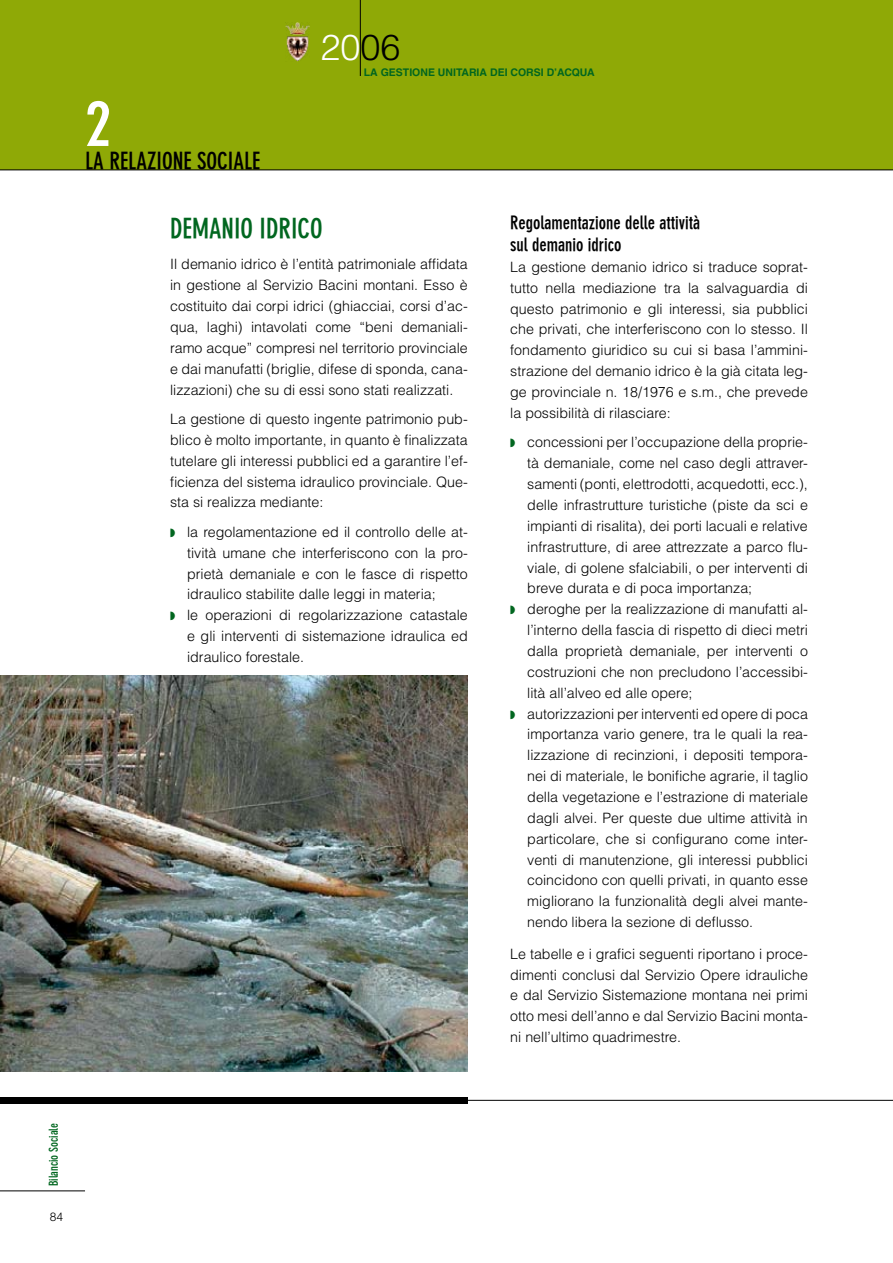
<style>
.page{position:relative;width:893px;height:1263px;background:#fff}
.page>*{position:absolute;margin:0;border:0;box-sizing:border-box;transform-origin:0 0}
.t1{font:63px "DIN Neuzeit Grotesk Bold Cond";color:#fff}
.t2{font:300 36px "Helvetica";color:#fff}
.t3{font:27px "DIN Neuzeit Grotesk Bold Cond";color:#01661f}
.t4{font:23.1px "DIN Neuzeit Grotesk Bold Cond";color:#000}
.t5{font:18px/21.6px "DIN Neuzeit Grotesk Bold Cond";color:#000}
.t6{font:300 14.25px/20.9px "Helvetica";color:#000;text-align:justify}
.t7{font:12px "DIN Neuzeit Grotesk Bold Cond";color:#01661f}
.t8{font:300 12px "Helvetica";color:#000}
.t9{font:700 10.5px "Helvetica";color:#01661f}
.s1{color:#000}
</style>
<div class="page">
<div style="left:0;top:0;width:893px;height:170px;background:#8fa906"></div>
<hr style="left:0;top:170px;width:893px;height:1px;background:#000">
<hr style="left:360px;top:0;width:1px;height:76px;background:#000">
<img style="left:286px;top:23px;width:24px;height:38px">
<hr style="left:0;top:1190px;width:85px;height:1px;background:#000">
<hr style="left:0;top:1100px;width:893px;height:1px;background:#000">
<img style="left:0;top:675px;width:468px;height:396px">
<div style="left:0;top:1097px;width:468px;height:6px;background:#000"></div>
<h1 class="t1" style="left:85px;top:87px;width:27px">2</h1>
<h3 class="t4" style="left:85px;top:147px;width:177px">lA RELAZIONE SOCIALE</h3>
<h2 class="t2" style="left:320px;top:24px;width:82px">20<span class="s1">06</span></h2>
<p class="t9" style="left:364px;top:66px;width:232px">LA GESTIONE UNITARIA DEI CORSI D’ACQUA</p>
<h3 class="t3" style="left:170px;top:213px;width:154px">DEMANIO IDRICO</h3>
<p class="t6" style="left:170px;top:253px;width:299px">Il demanio idrico è l’entità patrimoniale affidata in gestione al Servizio Bacini montani. Esso è costituito dai corpi idrici (ghiacciai, corsi d’ac&shy;qua, laghi) intavolati come “beni demaniali&shy;ramo acque” compresi nel territorio provinciale e dai manufatti (briglie, difese di sponda, cana&shy;lizzazioni) che su di essi sono stati realizzati.</p>
<p class="t6" style="left:170px;top:408px;width:299px">La gestione di questo ingente patrimonio pub&shy;blico è molto importante, in quanto è finalizzata tutelare gli interessi pubblici ed a garantire l’ef&shy;ficienza del sistema idraulico provinciale. Que&shy;sta si realizza mediante:</p>
<p class="t6" style="left:187px;top:521px;width:282px;text-align:left">la regolamentazione ed il controllo delle at&shy;tività umane che interferiscono con la pro&shy;prietà demaniale e con le fasce di rispetto idraulico stabilite dalle leggi in materia;<br>le operazioni di regolarizzazione catastale e gli interventi di sistemazione idraulica ed idraulico forestale.</p>
<p class="t5" style="left:510px;top:212px;width:191px">Regolamentazione delle attività sul demanio idrico</p>
<p class="t6" style="left:510px;top:256px;width:299px">La gestione demanio idrico si traduce soprat&shy;tutto nella mediazione tra la salvaguardia di questo patrimonio e gli interessi, sia pubblici che privati, che interferiscono con lo stesso. Il fondamento giuridico su cui si basa l’ammini&shy;strazione del demanio idrico è la già citata leg&shy;ge provinciale n. 18/1976 e s.m., che prevede la possibilità di rilasciare:</p>
<p class="t6" style="left:527px;top:431px;width:282px;text-align:left">concessioni per l’occupazione della proprie&shy;tà demaniale, come nel caso degli attraver&shy;samenti (ponti, elettrodotti, acquedotti, ecc.), delle infrastrutture turistiche (piste da sci e impianti di risalita), dei porti lacuali e relative infrastrutture, di aree attrezzate a parco flu&shy;viale, di golene sfalciabili, o per interventi di breve durata e di poca importanza; deroghe per la realizzazione di manufatti al&shy;l’interno della fascia di rispetto di dieci metri dalla proprietà demaniale, per interventi o costruzioni che non precludono l’accessibi&shy;lità all’alveo ed alle opere;<br>autorizzazioni per interventi ed opere di poca importanza vario genere, tra le quali la rea&shy;lizzazione di recinzioni, i depositi tempora&shy;nei di materiale, le bonifiche agrarie, il taglio della vegetazione e l’estrazione di materiale dagli alvei. Per queste due ultime attività in particolare, che si configurano come inter&shy;venti di manutenzione, gli interessi pubblici coincidono con quelli privati, in quanto esse migliorano la funzionalità degli alvei mante&shy;nendo libera la sezione di deflusso.</p>
<p class="t6" style="left:510px;top:943px;width:299px">Le tabelle e i grafici seguenti riportano i proce&shy;dimenti conclusi dal Servizio Opere idrauliche e dal Servizio Sistemazione montana nei primi otto mesi dell’anno e dal Servizio Bacini monta&shy;ni nell’ultimo quadrimestre.</p>
<p class="t7" style="left:47px;top:1186px;width:65px;rotate:-90deg">Bilancio Sociale</p>
<p class="t8" style="left:50px;top:1210px;width:15px">84</p>
</div>
